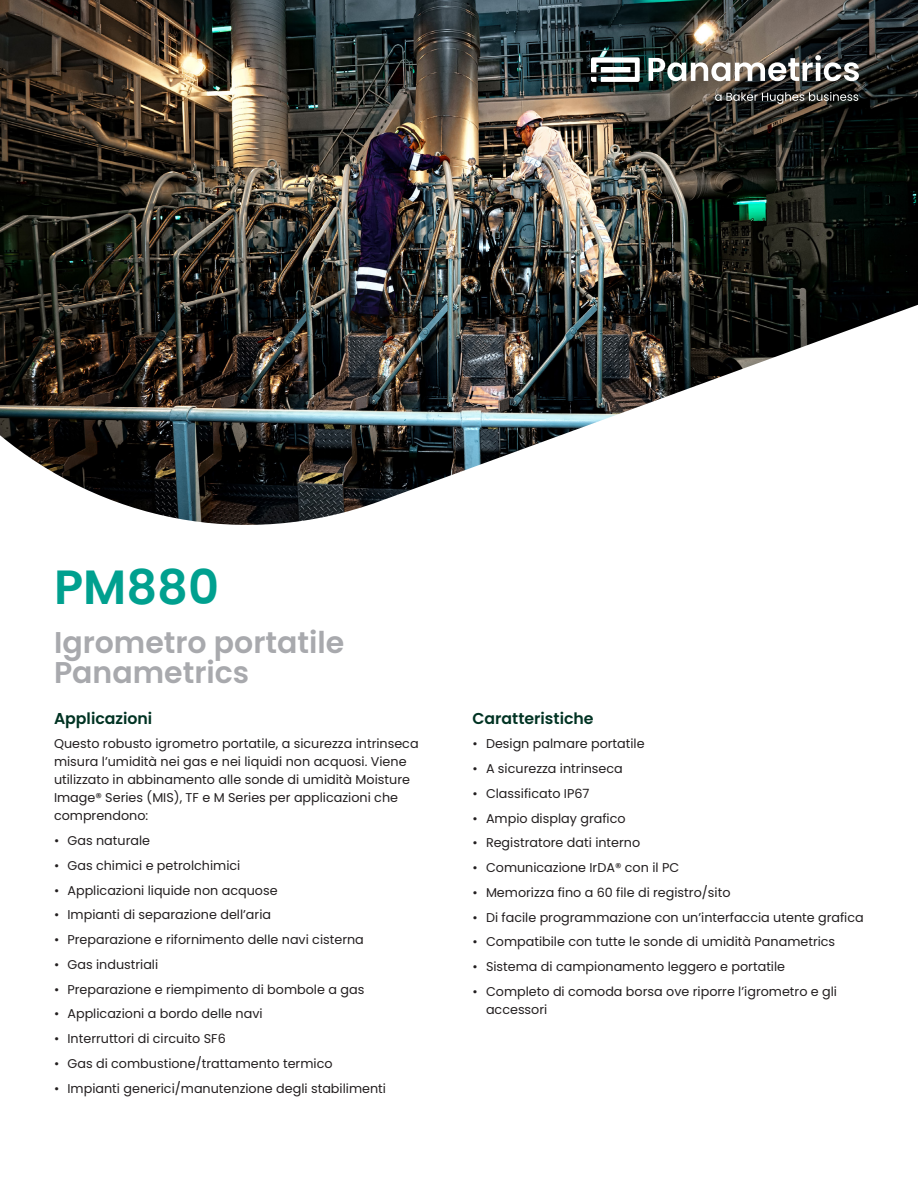
<style>
.page{position:relative;width:918px;height:1188px;background:#fff}
.page>*{position:absolute;margin:0;border:0;box-sizing:border-box;transform-origin:0 0}
._32pt-headline{font:600 48px "Poppins";color:#00a08f}
._32pt-headline-2{font:600 30px/30px "Poppins";color:#a8a9ad}
._10_5pt-body_subhead{font:600 15.75px "Poppins";color:#003323}
._8_5pt-body_text{font:12.75px/18px "Poppins";color:#231f20}
</style>
<div class="page">
<img style="left:0;top:0;width:918px;height:525px">
<svg style="left:591px;top:57px;width:49px;height:25px"></svg>
<svg style="left:649px;top:55px;width:210px;height:26px"></svg>
<svg style="left:715px;top:92px;width:143px;height:12px;background:#50504d"></svg>
<p class="_32pt-headline" style="left:54px;top:559px;width:167px">PM880</p>
<p class="_32pt-headline-2" style="left:54px;top:627px;width:292px">Igrometro portatile<br>Panametrics</p>
<p class="_10_5pt-body_subhead" style="left:54px;top:709px;width:100px">Applicazioni</p>
<p class="_8_5pt-body_text" style="left:54px;top:735px;width:366px">Questo robusto igrometro portatile, a sicurezza intrinseca misura l’umidità nei gas e nei liquidi non acquosi. Viene utilizzato in abbinamento alle sonde di umidità Moisture Image® Series (MIS), TF e M Series per applicazioni che comprendono:</p>
<p class="_8_5pt-body_text" style="left:54px;top:832px;width:98px">• Gas naturale</p>
<p class="_8_5pt-body_text" style="left:54px;top:856px;width:188px">• Gas chimici e petrolchimici</p>
<p class="_8_5pt-body_text" style="left:54px;top:881px;width:225px">• Applicazioni liquide non acquose</p>
<p class="_8_5pt-body_text" style="left:54px;top:906px;width:219px">• Impianti di separazione dell’aria</p>
<p class="_8_5pt-body_text" style="left:54px;top:931px;width:311px">• Preparazione e rifornimento delle navi cisterna</p>
<p class="_8_5pt-body_text" style="left:54px;top:955px;width:106px">• Gas industriali</p>
<p class="_8_5pt-body_text" style="left:54px;top:980px;width:312px">• Preparazione e riempimento di bombole a gas</p>
<p class="_8_5pt-body_text" style="left:54px;top:1005px;width:210px">• Applicazioni a bordo delle navi</p>
<p class="_8_5pt-body_text" style="left:54px;top:1030px;width:173px">• Interruttori di circuito SF6</p>
<p class="_8_5pt-body_text" style="left:54px;top:1054px;width:280px">• Gas di combustione/trattamento termico</p>
<p class="_8_5pt-body_text" style="left:54px;top:1079px;width:333px">• Impianti generici/manutenzione degli stabilimenti</p>
<p class="_10_5pt-body_subhead" style="left:472px;top:709px;width:123px">Caratteristiche</p>
<p class="_8_5pt-body_text" style="left:472px;top:735px;width:174px">• Design palmare portatile</p>
<p class="_8_5pt-body_text" style="left:472px;top:760px;width:152px">• A sicurezza intrinseca</p>
<p class="_8_5pt-body_text" style="left:472px;top:784px;width:119px">• Classificato IP67</p>
<p class="_8_5pt-body_text" style="left:472px;top:809px;width:155px">• Ampio display grafico</p>
<p class="_8_5pt-body_text" style="left:472px;top:834px;width:169px">• Registratore dati interno</p>
<p class="_8_5pt-body_text" style="left:472px;top:859px;width:208px">• Comunicazione IrDA® con il PC</p>
<p class="_8_5pt-body_text" style="left:472px;top:883px;width:260px">• Memorizza fino a 60 file di registro/sito</p>
<p class="_8_5pt-body_text" style="left:472px;top:908px;width:393px">• Di facile programmazione con un’interfaccia utente grafica</p>
<p class="_8_5pt-body_text" style="left:472px;top:933px;width:364px">• Compatibile con tutte le sonde di umidità Panametrics</p>
<p class="_8_5pt-body_text" style="left:472px;top:958px;width:314px">• Sistema di campionamento leggero e portatile</p>
<p class="_8_5pt-body_text" style="left:486px;top:982px;width:353px;text-indent:-14px">• Completo di comoda borsa ove riporre l’igrometro e gli accessori</p>
</div>
